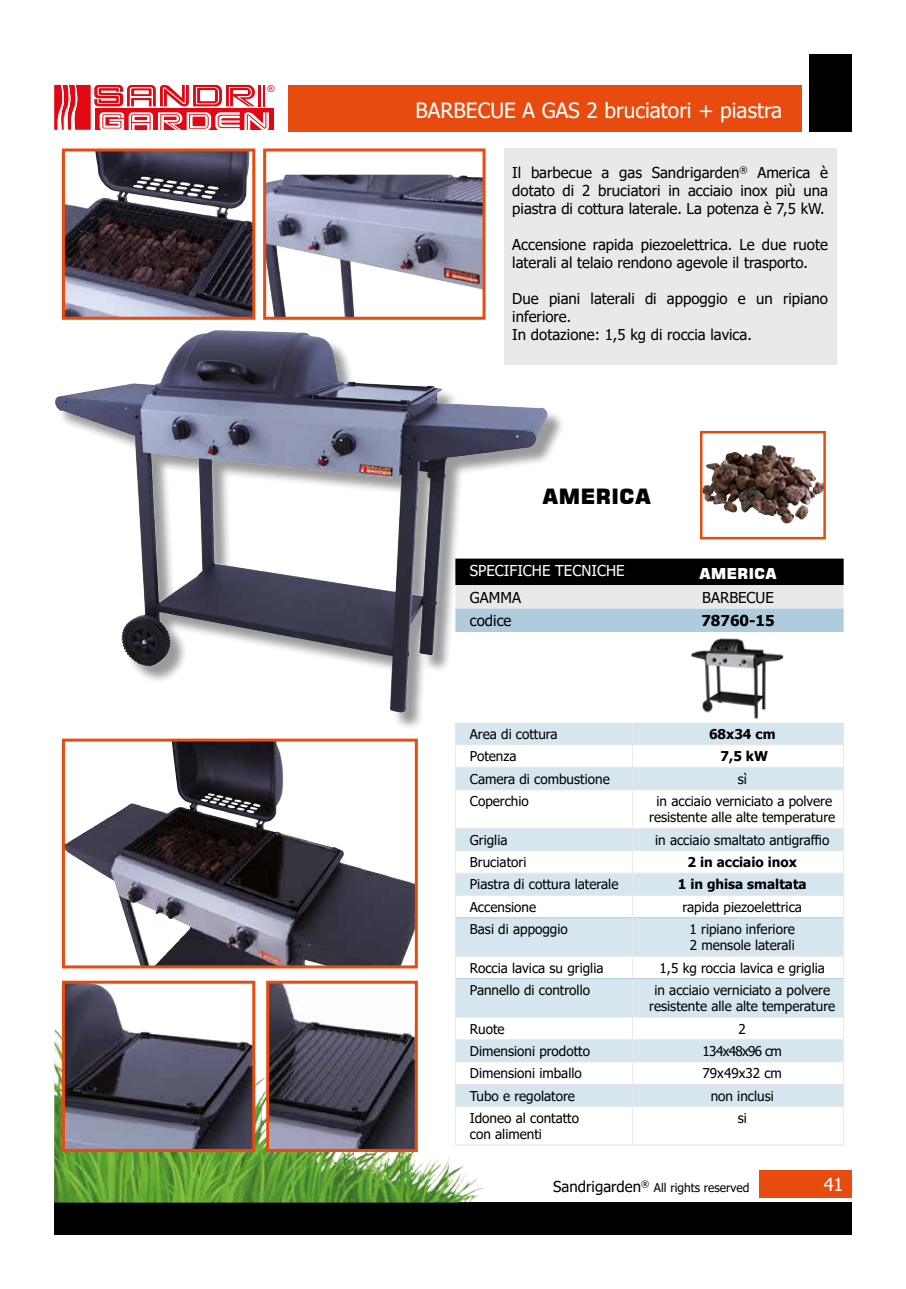
<style>
.page{position:relative;width:906px;height:1289px;background:#fff}
.page>*{position:absolute;margin:0;border:0;box-sizing:border-box;transform-origin:0 0}
.t1{font:21px "Tahoma";color:#fff}
.t2{font:21px "Square 721 Blk Normal";color:#000}
.t3{font:18px "Tahoma";color:#fff}
.t4{font:15px/18px "Tahoma";color:#000}
.t5{font:15px "Tahoma";color:#fff}
.t6{font:700 15px "Tahoma";color:#000}
.t7{font:15px "Square 721 Blk Normal";color:#fff}
.t8{font:13.5px/16.2px "Tahoma";color:#000;text-align:center}
.t9{font:700 13.5px "Tahoma";color:#000}
.t10{font:13.5px "Tahoma";letter-spacing:-.05em;color:#000}
.t11{font:12px "Tahoma";color:#000}
.t12{font:9.6px "Arial";color:#e30613}
.s1{font-size:15px}
</style>
<div class="page">
<div style="left:288px;top:85px;width:513px;height:47px;background:#e84b0f"></div>
<div style="left:809px;top:54px;width:43px;height:78px;background:#000"></div>
<div style="left:54px;top:1202px;width:798px;height:32px;background:#000"></div>
<img style="left:54px;top:1021px;width:429px;height:181px">
<div style="left:95px;top:108px;width:179px;height:22px;background:#e30613"></div>
<img style="left:54px;top:85px;width:2px;height:45px">
<svg style="left:56px;top:85px;width:213px;height:45px"></svg>
<div style="left:760px;top:1169px;width:92px;height:28px;background:#e84b0f"></div>
<img style="left:66px;top:152px;width:185px;height:164px">
<div style="left:62px;top:148px;width:193px;height:172px;border:3px solid #e84b0f"></div>
<img style="left:267px;top:175px;width:214px;height:141px">
<div style="left:263px;top:148px;width:222px;height:172px;border:3px solid #e84b0f"></div>
<svg style="left:566px;top:558px;width:277px;height:74px;background:#838c92"></svg>
<svg style="left:456px;top:656px;width:328px;height:488px"></svg>
<svg style="left:456px;top:722px;width:387px;height:384px;fill:#d6e6ef"></svg>
<hr style="left:455px;top:744px;width:177px;height:1px;background:#e9e9e9">
<hr style="left:632px;top:744px;width:212px;height:1px;background:#e9e9e9">
<hr style="left:455px;top:767px;width:177px;height:1px;background:#e9e9e9">
<hr style="left:632px;top:767px;width:212px;height:1px;background:#e9e9e9">
<hr style="left:455px;top:789px;width:177px;height:1px;background:#e9e9e9">
<hr style="left:632px;top:789px;width:212px;height:1px;background:#e9e9e9">
<hr style="left:455px;top:828px;width:177px;height:1px;background:#e9e9e9">
<hr style="left:632px;top:828px;width:212px;height:1px;background:#e9e9e9">
<hr style="left:455px;top:850px;width:177px;height:1px;background:#e9e9e9">
<hr style="left:632px;top:850px;width:212px;height:1px;background:#e9e9e9">
<hr style="left:455px;top:872px;width:177px;height:1px;background:#e9e9e9">
<hr style="left:632px;top:872px;width:212px;height:1px;background:#e9e9e9">
<hr style="left:455px;top:895px;width:177px;height:1px;background:#e9e9e9">
<hr style="left:632px;top:895px;width:212px;height:1px;background:#e9e9e9">
<hr style="left:455px;top:956px;width:177px;height:1px;background:#e9e9e9">
<hr style="left:632px;top:956px;width:212px;height:1px;background:#e9e9e9">
<hr style="left:455px;top:917px;width:177px;height:1px;background:#aeccde">
<hr style="left:632px;top:917px;width:211px;height:1px;background:#aeccde">
<svg style="left:455px;top:730px;width:1px;height:59px"></svg>
<svg style="left:632px;top:722px;width:1px;height:67px"></svg>
<svg style="left:843px;top:722px;width:1px;height:67px"></svg>
<hr style="left:455px;top:790px;width:1px;height:38px;background:#e9e9e9">
<hr style="left:632px;top:790px;width:1px;height:38px;background:#e9e9e9">
<hr style="left:843px;top:790px;width:1px;height:38px;background:#e9e9e9">
<svg style="left:455px;top:829px;width:1px;height:88px"></svg>
<svg style="left:632px;top:829px;width:1px;height:88px"></svg>
<svg style="left:843px;top:829px;width:1px;height:88px"></svg>
<hr style="left:455px;top:917px;width:1px;height:39px;background:#e9e9e9">
<hr style="left:632px;top:917px;width:1px;height:39px;background:#e9e9e9">
<hr style="left:843px;top:917px;width:1px;height:39px;background:#e9e9e9">
<svg style="left:455px;top:957px;width:1px;height:21px"></svg>
<svg style="left:632px;top:957px;width:1px;height:21px"></svg>
<svg style="left:843px;top:957px;width:1px;height:21px"></svg>
<hr style="left:632px;top:978px;width:1px;height:39px;background:#e9e9e9">
<svg style="left:632px;top:1017px;width:1px;height:89px"></svg>
<hr style="left:632px;top:1106px;width:1px;height:38px;background:#e9e9e9">
<hr style="left:455px;top:978px;width:177px;height:1px;background:#aeccde">
<hr style="left:632px;top:978px;width:211px;height:1px;background:#aeccde">
<hr style="left:455px;top:978px;width:1px;height:39px;background:#e9e9e9">
<hr style="left:843px;top:978px;width:1px;height:39px;background:#e9e9e9">
<hr style="left:455px;top:1016px;width:177px;height:1px;background:#e9e9e9">
<hr style="left:632px;top:1016px;width:212px;height:1px;background:#e9e9e9">
<hr style="left:455px;top:1039px;width:177px;height:1px;background:#e9e9e9">
<hr style="left:632px;top:1039px;width:212px;height:1px;background:#e9e9e9">
<hr style="left:455px;top:1061px;width:177px;height:1px;background:#e9e9e9">
<hr style="left:632px;top:1061px;width:212px;height:1px;background:#e9e9e9">
<hr style="left:455px;top:1084px;width:177px;height:1px;background:#e9e9e9">
<svg style="left:455px;top:1017px;width:1px;height:89px"></svg>
<hr style="left:632px;top:1084px;width:212px;height:1px;background:#e9e9e9">
<svg style="left:843px;top:1017px;width:1px;height:89px"></svg>
<hr style="left:455px;top:1106px;width:177px;height:1px;background:#e9e9e9">
<hr style="left:455px;top:1106px;width:1px;height:38px;background:#e9e9e9">
<hr style="left:632px;top:1106px;width:212px;height:1px;background:#e9e9e9">
<hr style="left:843px;top:1106px;width:1px;height:38px;background:#e9e9e9">
<hr style="left:455px;top:1144px;width:177px;height:1px;background:#e9e9e9">
<hr style="left:632px;top:1144px;width:212px;height:1px;background:#e9e9e9">
<img style="left:691px;top:638px;width:92px;height:81px">
<div style="left:57px;top:333px;width:509px;height:397px;background:#000;opacity:.4"></div>
<img style="left:55px;top:330px;width:372px;height:382px">
<img style="left:66px;top:984px;width:185px;height:163px">
<div style="left:62px;top:980px;width:193px;height:171px;border:3px solid #e84b0f"></div>
<img style="left:66px;top:742px;width:348px;height:222px">
<div style="left:62px;top:738px;width:356px;height:230px;border:3px solid #e84b0f"></div>
<img style="left:270px;top:984px;width:144px;height:163px">
<div style="left:266px;top:980px;width:152px;height:171px;border:3px solid #e84b0f"></div>
<img style="left:703px;top:446px;width:104px;height:78px">
<div style="left:700px;top:431px;width:126px;height:108px;border:2px solid #e84b0f"></div>
<div style="left:504px;top:148px;width:332px;height:217px;background:#e9e9e9"></div>
<p class="t12" style="left:267px;top:82px;width:9px">®</p>
<h1 class="t1" style="left:415px;top:96px;width:368px">BARBECUE A GAS 2 bruciatori + piastra</h1>
<p class="t4" style="left:512px;top:164px;width:317px;text-align:justify">Il barbecue a gas Sandrigarden<sup>®</sup> America è dotato di 2 bruciatori in acciaio inox più una piastra di cottura laterale. La potenza è 7,5 kW.</p>
<p class="t4" style="left:512px;top:236px;width:317px">Accensione rapida piezoelettrica. Le due ruote laterali al telaio rendono agevole il trasporto.</p>
<p class="t4" style="left:512px;top:290px;width:317px">Due piani laterali di appoggio e un ripiano inferiore.<br>In dotazione: 1,5 kg di roccia lavica.</p>
<h1 class="t2" style="left:542px;top:484px;width:110px">AMERICA</h1>
<p class="t5" style="left:470px;top:560px;width:156px">SPECIFICHE TECNICHE</p>
<p class="t7" style="left:699px;top:564px;width:79px">AMERICA</p>
<p class="t4" style="left:470px;top:589px;width:53px">GAMMA</p>
<p class="t4" style="left:702px;top:589px;width:73px">BARBECUE</p>
<p class="t4" style="left:470px;top:612px;width:43px">codice</p>
<p class="t6" style="left:701px;top:610px;width:75px">78760-15</p>
<p class="t8" style="left:470px;top:726px;width:89px">Area di cottura</p>
<p class="t9" style="left:709px;top:724px;width:68px">68x34 cm</p>
<p class="t8" style="left:470px;top:749px;width:48px">Potenza</p>
<p class="t9" style="left:720px;top:746px;width:49px">7,5 kW</p>
<p class="t8" style="left:470px;top:771px;width:141px">Camera di combustione</p>
<p class="t8" style="left:737px;top:771px;width:11px">sì</p>
<p class="t8" style="left:470px;top:794px;width:60px">Coperchio</p>
<p class="t8" style="left:649px;top:794px;width:187px">in acciaio verniciato a polvere resistente alle alte temperature</p>
<p class="t8" style="left:470px;top:832px;width:39px">Griglia</p>
<p class="t8" style="left:655px;top:832px;width:176px">in acciaio smaltato antigraffio</p>
<p class="t8" style="left:470px;top:854px;width:58px">Bruciatori</p>
<p class="t9" style="left:687px;top:852px;width:111px">2 in acciaio inox</p>
<p class="t8" style="left:470px;top:877px;width:150px">Piastra di cottura laterale</p>
<p class="t9" style="left:678px;top:875px;width:130px">1 in ghisa smaltata</p>
<p class="t8" style="left:470px;top:899px;width:68px">Accensione</p>
<p class="t8" style="left:682px;top:899px;width:121px">rapida piezoelettrica</p>
<p class="t8" style="left:470px;top:921px;width:99px">Basi di appoggio</p>
<p class="t8" style="left:689px;top:921px;width:107px;text-align:left">1 ripiano inferiore<br>2 mensole laterali</p>
<p class="t8" style="left:470px;top:960px;width:135px">Roccia lavica su griglia</p>
<p class="t8" style="left:659px;top:960px;width:167px">1,5 kg roccia lavica e griglia</p>
<p class="t8" style="left:470px;top:982px;width:122px">Pannello di controllo</p>
<p class="t8" style="left:649px;top:982px;width:187px">in acciaio verniciato a polvere resistente alle alte temperature</p>
<p class="t8" style="left:470px;top:1021px;width:36px">Ruote</p>
<p class="t8" style="left:738px;top:1021px;width:9px">2</p>
<p class="t8" style="left:470px;top:1043px;width:122px">Dimensioni prodotto</p>
<p class="t10" style="left:702px;top:1042px;width:81px">134x48x96 cm</p>
<p class="t8" style="left:470px;top:1066px;width:114px">Dimensioni imballo</p>
<p class="t8" style="left:702px;top:1066px;width:81px">79x49x32 cm</p>
<p class="t8" style="left:470px;top:1088px;width:107px">Tubo e regolatore</p>
<p class="t8" style="left:710px;top:1088px;width:65px">non inclusi</p>
<p class="t8" style="left:470px;top:1110px;width:111px;text-align:left">Idoneo al contatto con alimenti</p>
<p class="t8" style="left:737px;top:1110px;width:11px">si</p>
<p class="t11" style="left:553px;top:1179px;width:197px"><span class="s1">Sandrigarden</span><sup>®</sup> All rights reserved</p>
<h2 class="t3" style="left:824px;top:1171px;width:21px">41</h2>
</div>
